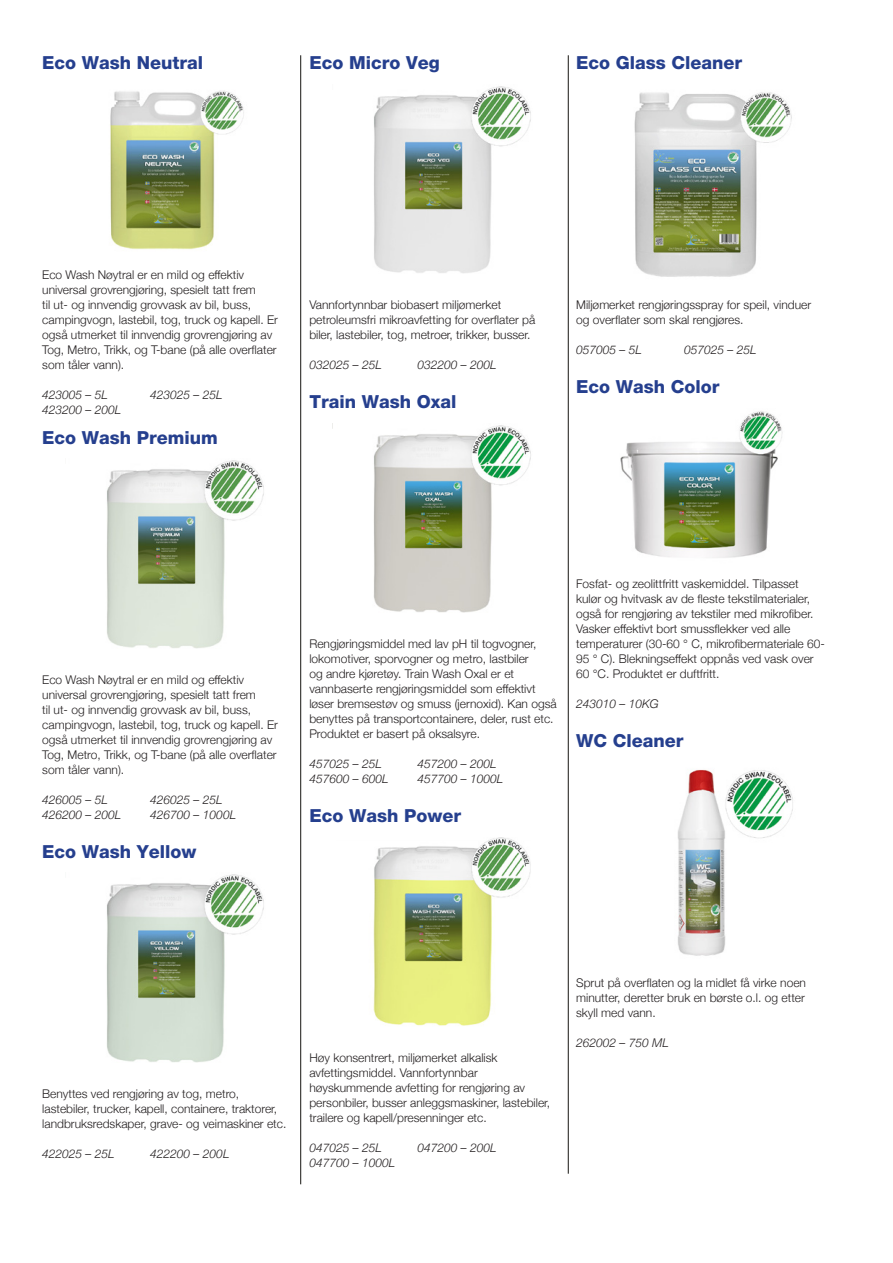
<style>
.page{position:relative;width:893px;height:1263px;background:#fff}
.page>*{position:absolute;margin:0;border:0;box-sizing:border-box;transform-origin:0 0}
.Rubrik_2{font:800 18px "Helvetica Neue";color:#253f8e}
.Brödtext{font:800 18px "Helvetica Neue";color:#253f8e}
.Brödtext-2{font:300 12px/15px "Helvetica Neue";color:#231f20}
.Brödtext-3{font:italic 300 12px "Helvetica Neue";color:#231f20}
</style>
<div class="page">
<hr style="left:568px;top:55px;width:1px;height:1119px;background:#161511">
<hr style="left:300px;top:55px;width:1px;height:1129px;background:#161511">
<img style="left:107px;top:460px;width:157px;height:189px">
<img style="left:107px;top:874px;width:157px;height:189px">
<img style="left:110px;top:90px;width:134px;height:160px">
<img style="left:374px;top:86px;width:157px;height:187px">
<img style="left:374px;top:425px;width:157px;height:188px">
<img style="left:373px;top:837px;width:158px;height:189px">
<img style="left:634px;top:92px;width:158px;height:185px">
<img style="left:620px;top:411px;width:163px;height:147px">
<img style="left:678px;top:770px;width:115px;height:186px">
<p class="Brödtext" style="left:42px;top:52px;width:163px">Eco Wash Neutral</p>
<p class="Rubrik_2" style="left:309px;top:52px;width:132px">Eco Micro Veg</p>
<p class="Rubrik_2" style="left:576px;top:52px;width:168px">Eco Glass Cleaner</p>
<p class="Brödtext-2" style="left:42px;top:266px;width:237px">Eco Wash Nøytral er en mild og effektiv universal grovrengjøring, spesielt tatt frem<br>til ut- og innvendig grovvask av bil, buss, campingvogn, lastebil, tog, truck og kapell. Er også utmerket til innvendig grovrengjøring av Tog, Metro, Trikk, og T-bane (på alle overflater som tåler vann).</p>
<p class="Brödtext-3" style="left:42px;top:385px;width:67px">423005 – 5L</p>
<p class="Brödtext-3" style="left:150px;top:385px;width:74px">423025 – 25L</p>
<p class="Brödtext-3" style="left:42px;top:400px;width:81px">423200 – 200L</p>
<p class="Rubrik_2" style="left:42px;top:426px;width:177px">Eco Wash Premium</p>
<p class="Brödtext-2" style="left:309px;top:296px;width:228px">Vannfortynnbar biobasert miljømerket petroleumsfri mikroavfetting for overflater på biler, lastebiler, tog, metroer, trikker, busser.</p>
<p class="Brödtext-3" style="left:309px;top:355px;width:74px">032025 – 25L</p>
<p class="Brödtext-3" style="left:417px;top:355px;width:81px">032200 – 200L</p>
<p class="Rubrik_2" style="left:309px;top:391px;width:149px">Train Wash Oxal</p>
<p class="Brödtext-2" style="left:576px;top:296px;width:237px">Miljømerket rengjøringsspray for speil, vinduer og overflater som skal rengjøres.</p>
<p class="Brödtext-3" style="left:576px;top:340px;width:67px">057005 – 5L</p>
<p class="Brödtext-3" style="left:684px;top:340px;width:74px">057025 – 25L</p>
<p class="Rubrik_2" style="left:576px;top:376px;width:145px">Eco Wash Color</p>
<p class="Brödtext-2" style="left:42px;top:671px;width:237px">Eco Wash Nøytral er en mild og effektiv universal grovrengjøring, spesielt tatt frem<br>til ut- og innvendig grovvask av bil, buss, campingvogn, lastebil, tog, truck og kapell. Er også utmerket til innvendig grovrengjøring av Tog, Metro, Trikk, og T-bane (på alle overflater som tåler vann).</p>
<p class="Brödtext-3" style="left:42px;top:790px;width:67px">426005 – 5L</p>
<p class="Brödtext-3" style="left:150px;top:790px;width:74px">426025 – 25L</p>
<p class="Brödtext-3" style="left:42px;top:805px;width:81px">426200 – 200L</p>
<p class="Brödtext-3" style="left:150px;top:805px;width:87px">426700 – 1000L</p>
<p class="Rubrik_2" style="left:42px;top:840px;width:156px">Eco Wash Yellow</p>
<p class="Brödtext-2" style="left:309px;top:635px;width:249px">Rengjøringsmiddel med lav pH til togvogner, lokomotiver, sporvogner og metro, lastbiler<br>og andre kjøretøy. Train Wash Oxal er et vannbaserte rengjøringsmiddel som effektivt løser bremsestøv og smuss (jernoxid). Kan også benyttes på transportcontainere, deler, rust etc.<br>Produktet er basert på oksalsyre.</p>
<p class="Brödtext-3" style="left:309px;top:754px;width:74px">457025 – 25L</p>
<p class="Brödtext-3" style="left:417px;top:754px;width:81px">457200 – 200L</p>
<p class="Brödtext-3" style="left:309px;top:769px;width:81px">457600 – 600L</p>
<p class="Brödtext-3" style="left:417px;top:769px;width:87px">457700 – 1000L</p>
<p class="Rubrik_2" style="left:309px;top:805px;width:153px">Eco Wash Power</p>
<p class="Brödtext-2" style="left:576px;top:575px;width:250px">Fosfat- og zeolittfritt vaskemiddel. Tilpasset kulør og hvitvask av de fleste tekstilmaterialer, også for rengjøring av tekstiler med mikrofiber.<br>Vasker effektivt bort smussflekker ved alle temperaturer (30-60 ° C, mikrofibermateriale 60- 95 ° C). Blekningseffekt oppnås ved vask over 60 °C. Produktet er duftfritt.</p>
<p class="Brödtext-3" style="left:576px;top:694px;width:84px">243010 – 10KG</p>
<p class="Rubrik_2" style="left:576px;top:730px;width:109px">WC Cleaner</p>
<p class="Brödtext-2" style="left:42px;top:1085px;width:246px">Benyttes ved rengjøring av tog, metro, lastebiler, trucker, kapell, containere, traktorer, landbruksredskaper, grave- og veimaskiner etc.</p>
<p class="Brödtext-3" style="left:42px;top:1144px;width:74px">422025 – 25L</p>
<p class="Brödtext-3" style="left:150px;top:1144px;width:81px">422200 – 200L</p>
<p class="Brödtext-2" style="left:309px;top:1049px;width:242px">Høy konsentrert, miljømerket alkalisk avfettingsmiddel. Vannfortynnbar høyskummende avfetting for rengjøring av personbiler, busser anleggsmaskiner, lastebiler, trailere og kapell/presenninger etc.</p>
<p class="Brödtext-3" style="left:309px;top:1138px;width:74px">047025 – 25L</p>
<p class="Brödtext-3" style="left:417px;top:1138px;width:81px">047200 – 200L</p>
<p class="Brödtext-3" style="left:309px;top:1153px;width:87px">047700 – 1000L</p>
<p class="Brödtext-2" style="left:576px;top:974px;width:231px;text-align:justify">Sprut på overflaten og la midlet få virke noen minutter, deretter bruk en børste o.l. og etter skyll med vann.</p>
<p class="Brödtext-3" style="left:576px;top:1033px;width:94px">262002 – 750 ML</p>
</div>
